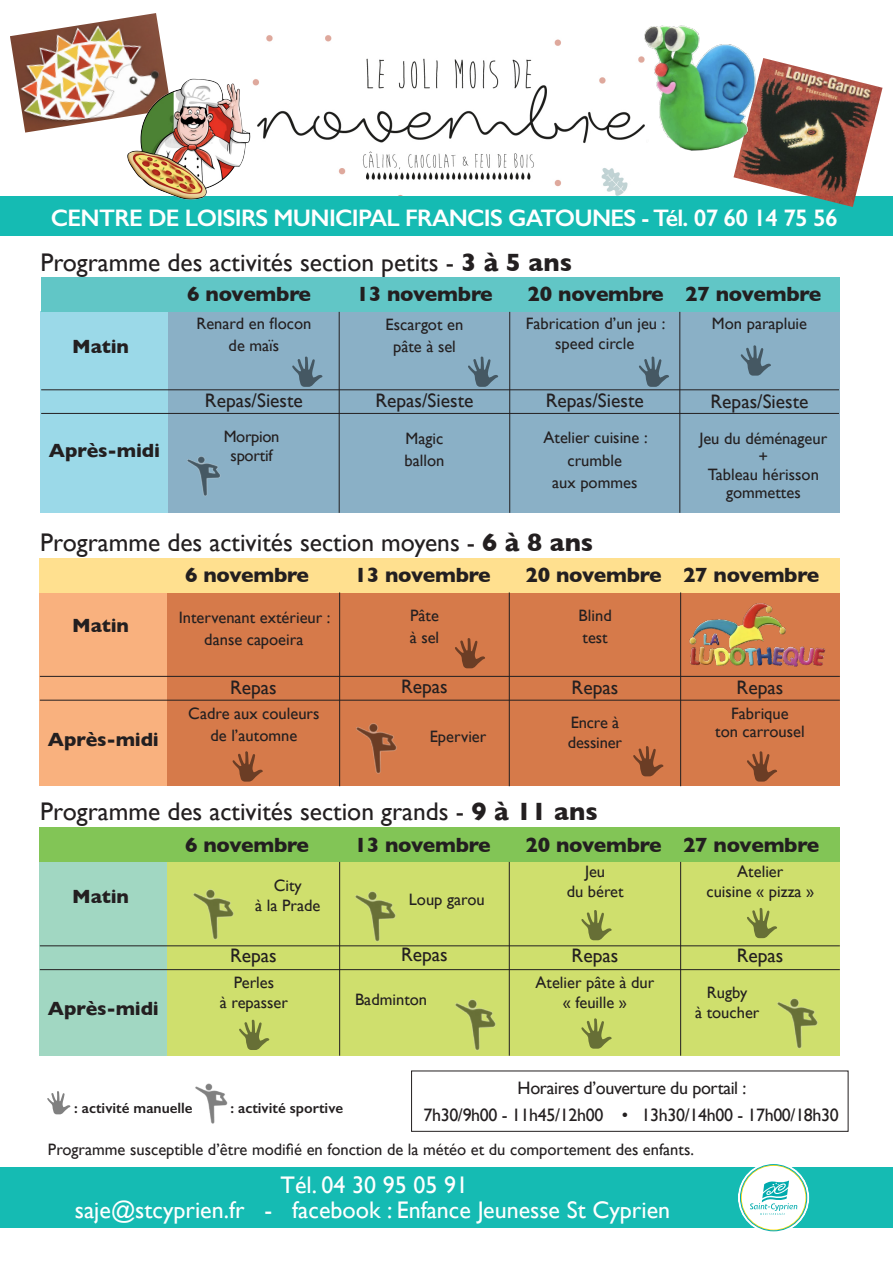
<style>
.page{position:relative;width:893px;height:1263px;background:#fff}
.page>*{position:absolute;margin:0;border:0;box-sizing:border-box;transform-origin:0 0}
.t1{font:25.5px "Gill Sans";color:#231f20}
.t2{font:24px "Gill Sans";color:#fff}
.t3{font:600 24px "Gill Sans";letter-spacing:-.03em;color:#fff}
.t4{font:700 21px "Gill Sans";letter-spacing:-.01em;color:#231f20}
.t5{font:19.5px "Gill Sans";color:#231f20}
.t6{font:700 19.5px "Gill Sans";letter-spacing:-.01em;color:#231f20}
.t7{font:18px "Gill Sans";letter-spacing:-.02em;color:#231f20}
.t8{font:16.5px/19.8px "Gill Sans";color:#231f20;text-align:center}
.t9{font:16.5px "Gill Sans";letter-spacing:-.02em;color:#231f20}
.t10{font:600 15px "Gill Sans";color:#231f20}
.s1{font-weight:700}
</style>
<div class="page">
<img style="left:255px;top:35px;width:382px;height:161px">
<div style="left:0;top:1167px;width:893px;height:61px;background:#15bbb3"></div>
<svg style="left:738px;top:1162px;width:71px;height:71px"></svg>
<svg style="left:740px;top:1164px;width:67px;height:67px"></svg>
<img style="left:195px;top:1083px;width:33px;height:41px">
<svg style="left:47px;top:1091px;width:23px;height:23px"></svg>
<div style="left:168px;top:312px;width:672px;height:201px;background:#8ab0c6"></div>
<div style="left:41px;top:312px;width:127px;height:201px;background:#9bd9e8"></div>
<div style="left:41px;top:277px;width:799px;height:35px;background:#61c6c6"></div>
<hr style="left:41px;top:390px;width:798px;height:1px;background:#231f20">
<hr style="left:41px;top:413px;width:798px;height:1px;background:#231f20">
<hr style="left:339px;top:312px;width:1px;height:201px;background:#231f20">
<hr style="left:509px;top:312px;width:1px;height:201px;background:#231f20">
<hr style="left:680px;top:312px;width:1px;height:201px;background:#231f20">
<div style="left:76px;top:592px;width:764px;height:194px;background:#d67a4a"></div>
<div style="left:76px;top:862px;width:764px;height:194px;background:#cfdf6d"></div>
<div style="left:40px;top:591px;width:127px;height:195px;background:#f9b17e"></div>
<div style="left:40px;top:861px;width:127px;height:195px;background:#a1d7c2"></div>
<div style="left:40px;top:558px;width:800px;height:34px;background:#ffe08f"></div>
<div style="left:40px;top:827px;width:800px;height:35px;background:#82c556"></div>
<hr style="left:40px;top:700px;width:800px;height:1px;background:#231f20">
<hr style="left:40px;top:969px;width:800px;height:1px;background:#231f20">
<hr style="left:40px;top:676px;width:800px;height:1px;background:#231f20">
<hr style="left:40px;top:945px;width:800px;height:1px;background:#231f20">
<hr style="left:339px;top:592px;width:1px;height:194px;background:#231f20">
<hr style="left:339px;top:862px;width:1px;height:194px;background:#231f20">
<hr style="left:680px;top:592px;width:1px;height:194px;background:#231f20">
<hr style="left:680px;top:862px;width:1px;height:194px;background:#231f20">
<hr style="left:509px;top:592px;width:1px;height:194px;background:#231f20">
<hr style="left:509px;top:862px;width:1px;height:194px;background:#231f20">
<img style="left:356px;top:723px;width:41px;height:51px">
<img style="left:455px;top:999px;width:41px;height:52px">
<img style="left:352px;top:891px;width:48px;height:56px">
<img style="left:187px;top:889px;width:49px;height:58px">
<img style="left:777px;top:998px;width:41px;height:51px">
<img style="left:187px;top:456px;width:34px;height:40px">
<svg style="left:455px;top:638px;width:30px;height:30px"></svg>
<svg style="left:232px;top:751px;width:31px;height:31px"></svg>
<svg style="left:239px;top:1019px;width:30px;height:31px"></svg>
<svg style="left:633px;top:746px;width:30px;height:30px"></svg>
<svg style="left:581px;top:910px;width:31px;height:30px"></svg>
<svg style="left:581px;top:1018px;width:31px;height:31px"></svg>
<svg style="left:747px;top:751px;width:30px;height:31px"></svg>
<svg style="left:747px;top:908px;width:30px;height:30px"></svg>
<svg style="left:292px;top:356px;width:30px;height:31px"></svg>
<svg style="left:468px;top:356px;width:30px;height:31px"></svg>
<svg style="left:639px;top:356px;width:30px;height:31px"></svg>
<svg style="left:741px;top:345px;width:30px;height:31px"></svg>
<div style="left:0;top:196px;width:893px;height:40px;background:#15bbb3"></div>
<img style="left:10px;top:13px;width:157px;height:120px">
<img style="left:689px;top:603px;width:137px;height:64px">
<img style="left:733px;top:58px;width:149px;height:149px">
<img style="left:125px;top:78px;width:130px;height:122px">
<img style="left:637px;top:25px;width:123px;height:132px">
<p class="t3" style="left:51px;top:203px;width:788px">CENTRE DE LOISIRS MUNICIPAL FRANCIS GATOUNES - Tél. 07 60 14 75 56</p>
<p class="t1" style="left:40px;top:247px;width:533px">Programme des activités section petits - <span class="s1">3 à 5 ans</span></p>
<p class="t6" style="left:72px;top:331px;width:58px">Matin</p>
<p class="t6" style="left:49px;top:435px;width:113px">Après-midi</p>
<p class="t4" style="left:187px;top:278px;width:125px">6 novembre</p>
<p class="t4" style="left:357px;top:278px;width:138px">13 novembre</p>
<p class="t4" style="left:528px;top:278px;width:295px">20 novembre 27 novembre</p>
<p class="t8" style="left:196px;top:313px;width:117px">Renard en flocon</p>
<p class="t8" style="left:229px;top:336px;width:52px">de maïs</p>
<p class="t8" style="left:386px;top:314px;width:79px">Escargot en</p>
<p class="t8" style="left:393px;top:337px;width:64px">pâte à sel</p>
<p class="t8" style="left:526px;top:314px;width:141px">Fabrication d’un jeu : speed circle</p>
<p class="t8" style="left:712px;top:314px;width:97px">Mon parapluie</p>
<p class="t5" style="left:205px;top:389px;width:100px">Repas/Sieste</p>
<p class="t5" style="left:375px;top:389px;width:100px">Repas/Sieste</p>
<p class="t5" style="left:546px;top:389px;width:100px">Repas/Sieste</p>
<p class="t5" style="left:710px;top:390px;width:100px">Repas/Sieste</p>
<p class="t8" style="left:406px;top:428px;width:39px">Magic</p>
<p class="t8" style="left:404px;top:450px;width:41px">ballon</p>
<p class="t9" style="left:224px;top:427px;width:57px">Morpion</p>
<p class="t9" style="left:231px;top:446px;width:43px">sportif</p>
<p class="t8" style="left:544px;top:427px;width:106px">Atelier cuisine :</p>
<p class="t8" style="left:567px;top:450px;width:56px">crumble</p>
<p class="t8" style="left:552px;top:472px;width:87px">aux pommes</p>
<p class="t8" style="left:699px;top:428px;width:129px">Jeu du déménageur</p>
<p class="t8" style="left:759px;top:446px;width:11px">+</p>
<p class="t8" style="left:708px;top:465px;width:112px;line-height:18px">Tableau hérisson gommettes</p>
<p class="t1" style="left:40px;top:527px;width:554px">Programme des activités section moyens - <span class="s1">6 à 8 ans</span></p>
<p class="t6" style="left:72px;top:609px;width:58px">Matin</p>
<p class="t6" style="left:48px;top:724px;width:113px">Après-midi</p>
<p class="t4" style="left:185px;top:558px;width:125px">6 novembre</p>
<p class="t4" style="left:354px;top:558px;width:138px">13 novembre</p>
<p class="t4" style="left:525px;top:558px;width:295px">20 novembre 27 novembre</p>
<p class="t8" style="left:179px;top:606px;width:153px;line-height:22.5px">Intervenant extérieur : danse capoeira</p>
<p class="t8" style="left:410px;top:605px;width:30px">Pâte</p>
<p class="t8" style="left:410px;top:627px;width:31px">à sel</p>
<p class="t8" style="left:579px;top:605px;width:35px">Blind</p>
<p class="t8" style="left:583px;top:627px;width:27px">test</p>
<p class="t5" style="left:230px;top:675px;width:48px">Repas</p>
<p class="t5" style="left:401px;top:675px;width:48px">Repas</p>
<p class="t5" style="left:572px;top:675px;width:48px">Repas</p>
<p class="t5" style="left:737px;top:675px;width:48px">Repas</p>
<p class="t8" style="left:188px;top:703px;width:133px">Cadre aux couleurs</p>
<p class="t8" style="left:210px;top:725px;width:88px">de l’automne</p>
<p class="t8" style="left:430px;top:726px;width:58px">Epervier</p>
<p class="t8" style="left:571px;top:713px;width:50px">Encre à</p>
<p class="t8" style="left:568px;top:732px;width:56px">dessiner</p>
<p class="t8" style="left:731px;top:703px;width:59px">Fabrique</p>
<p class="t8" style="left:715px;top:721px;width:91px">ton carrousel</p>
<p class="t1" style="left:40px;top:797px;width:559px">Programme des activités section grands - <span class="s1">9 à 11 ans</span></p>
<p class="t6" style="left:72px;top:881px;width:58px">Matin</p>
<p class="t6" style="left:48px;top:993px;width:113px">Après-midi</p>
<p class="t4" style="left:185px;top:828px;width:125px">6 novembre</p>
<p class="t4" style="left:354px;top:828px;width:138px">13 novembre</p>
<p class="t4" style="left:525px;top:828px;width:295px">20 novembre 27 novembre</p>
<p class="t8" style="left:274px;top:875px;width:30px">City</p>
<p class="t8" style="left:255px;top:895px;width:67px">à la Prade</p>
<p class="t5" style="left:230px;top:944px;width:48px">Repas</p>
<p class="t8" style="left:234px;top:972px;width:42px">Perles</p>
<p class="t8" style="left:220px;top:992px;width:70px">à repasser</p>
<p class="t8" style="left:409px;top:889px;width:77px">Loup garou</p>
<p class="t5" style="left:401px;top:943px;width:48px">Repas</p>
<p class="t8" style="left:355px;top:989px;width:74px">Badminton</p>
<p class="t8" style="left:585px;top:861px;width:21px">Jeu</p>
<p class="t8" style="left:567px;top:881px;width:59px">du béret</p>
<p class="t8" style="left:737px;top:861px;width:48px">Atelier</p>
<p class="t8" style="left:706px;top:881px;width:109px">cuisine « pizza »</p>
<p class="t5" style="left:572px;top:944px;width:48px">Repas</p>
<p class="t5" style="left:737px;top:944px;width:48px">Repas</p>
<p class="t8" style="left:536px;top:972px;width:120px">Atelier pâte à dur</p>
<p class="t8" style="left:563px;top:992px;width:66px">« feuille »</p>
<p class="t8" style="left:707px;top:982px;width:42px">Rugby</p>
<p class="t8" style="left:695px;top:1002px;width:66px">à toucher</p>
<p class="t7" style="left:518px;top:1077px;width:230px">Horaires d’ouverture du portail :</p>
<p class="t7" style="left:423px;top:1104px;width:417px">7h30/9h00 - 11h45/12h00 • 13h30/14h00 - 17h00/18h30</p>
<p class="t8" style="left:48px;top:1139px;width:648px">Programme susceptible d’être modifié en fonction de la météo et du comportement des enfants.</p>
<p class="t10" style="left:74px;top:1099px;width:120px">: activité manuelle</p>
<p class="t10" style="left:230px;top:1099px;width:114px">: activité sportive</p>
<p class="t2" style="left:281px;top:1170px;width:189px">Tél. 04 30 95 05 91</p>
<p class="t2" style="left:75px;top:1195px;width:597px">saje@stcyprien.fr - facebook : Enfance Jeunesse St Cyprien</p>
</div>
